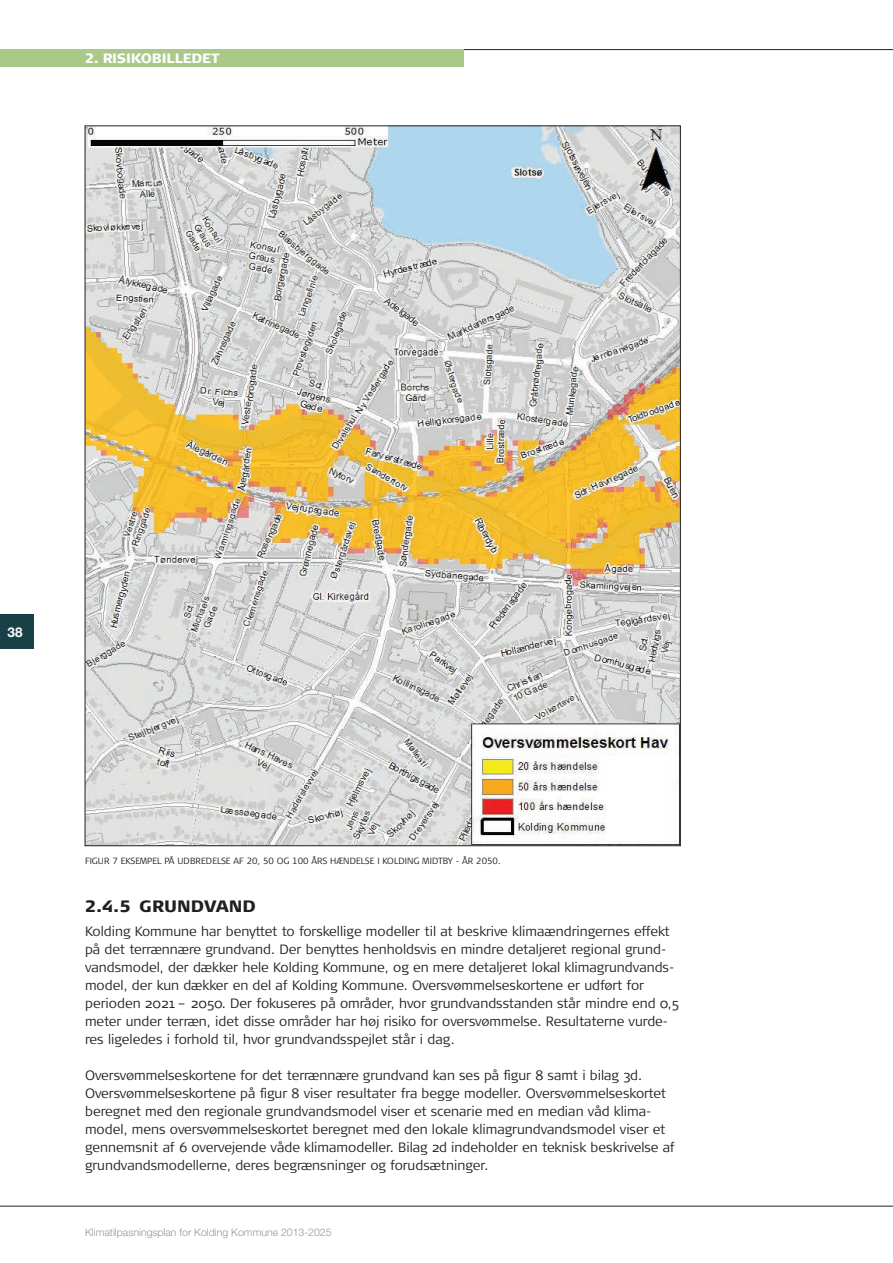
<style>
.page{position:relative;width:893px;height:1263px;background:#fff}
.page>*{position:absolute;margin:0;border:0;box-sizing:border-box;transform-origin:0 0}
.t1{font:900 16.5px "Signa Column";color:#231f20}
.t2{font:300 13.5px/18px "Signa Normal";color:#231f20}
.t3{font:900 13.5px "Signa Column";letter-spacing:-.015em;color:#fff}
.t4{font:700 13.5px "Helvetica Neue LT Std";color:#fff}
.t5{font:300 10.5px "Helvetica Neue LT Std";color:#939598}
.t6{font:300 9px "Signa Column";color:#231f20}
</style>
<div class="page">
<div style="left:0;top:614px;width:34px;height:34px;background:#1a4047"></div>
<hr style="left:0;top:1206px;width:893px;height:1px;background:#231f20">
<img style="left:87px;top:127px;width:592px;height:717px">
<hr style="left:0;top:49px;width:893px;height:1px;background:#231f20">
<div style="left:0;top:49px;width:463px;height:17px;background:#aac888"></div>
<p class="t3" style="left:85px;top:49px;width:136px">2. RISIKOBILLEDET</p>
<p class="t4" style="left:8px;top:623px;width:17px">38</p>
<p class="t6" style="left:85px;top:855px;width:417px">FIGUR 7 EKSEMPEL PÅ UDBREDELSE AF 20, 50 OG 100 ÅRS HÆNDELSE I KOLDING MIDTBY - ÅR 2050.</p>
<p class="t1" style="left:85px;top:896px;width:172px">2.4.5 GRUNDVAND</p>
<p class="t2" style="left:85px;top:923px;width:595px">Kolding Kommune har benyttet to forskellige modeller til at beskrive klimaændringernes effekt på det terrænnære grundvand. Der benyttes henholdsvis en mindre detaljeret regional grund&shy;vandsmodel, der dækker hele Kolding Kommune, og en mere detaljeret lokal klimagrundvands&shy;model, der kun dækker en del af Kolding Kommune. Oversvømmelseskortene er udført for perioden 2021 – 2050. Der fokuseres på områder, hvor grundvandsstanden står mindre end 0,5 meter under terræn, idet disse områder har høj risiko for oversvømmelse. Resultaterne vurde&shy;res ligeledes i forhold til, hvor grundvandsspejlet står i dag.</p>
<p class="t2" style="left:85px;top:1067px;width:592px">Oversvømmelseskortene for det terrænnære grundvand kan ses på figur 8 samt i bilag 3d.<br>Oversvømmelseskortene på figur 8 viser resultater fra begge modeller. Oversvømmelseskortet beregnet med den regionale grundvandsmodel viser et scenarie med en median våd klima&shy;model, mens oversvømmelseskortet beregnet med den lokale klimagrundvandsmodel viser et gennemsnit af 6 overvejende våde klimamodeller. Bilag 2d indeholder en teknisk beskrivelse af grundvandsmodellerne, deres begrænsninger og forudsætninger.</p>
<p class="t5" style="left:85px;top:1226px;width:248px">Klimatilpasningsplan for Kolding Kommune 2013-2025</p>
</div>
